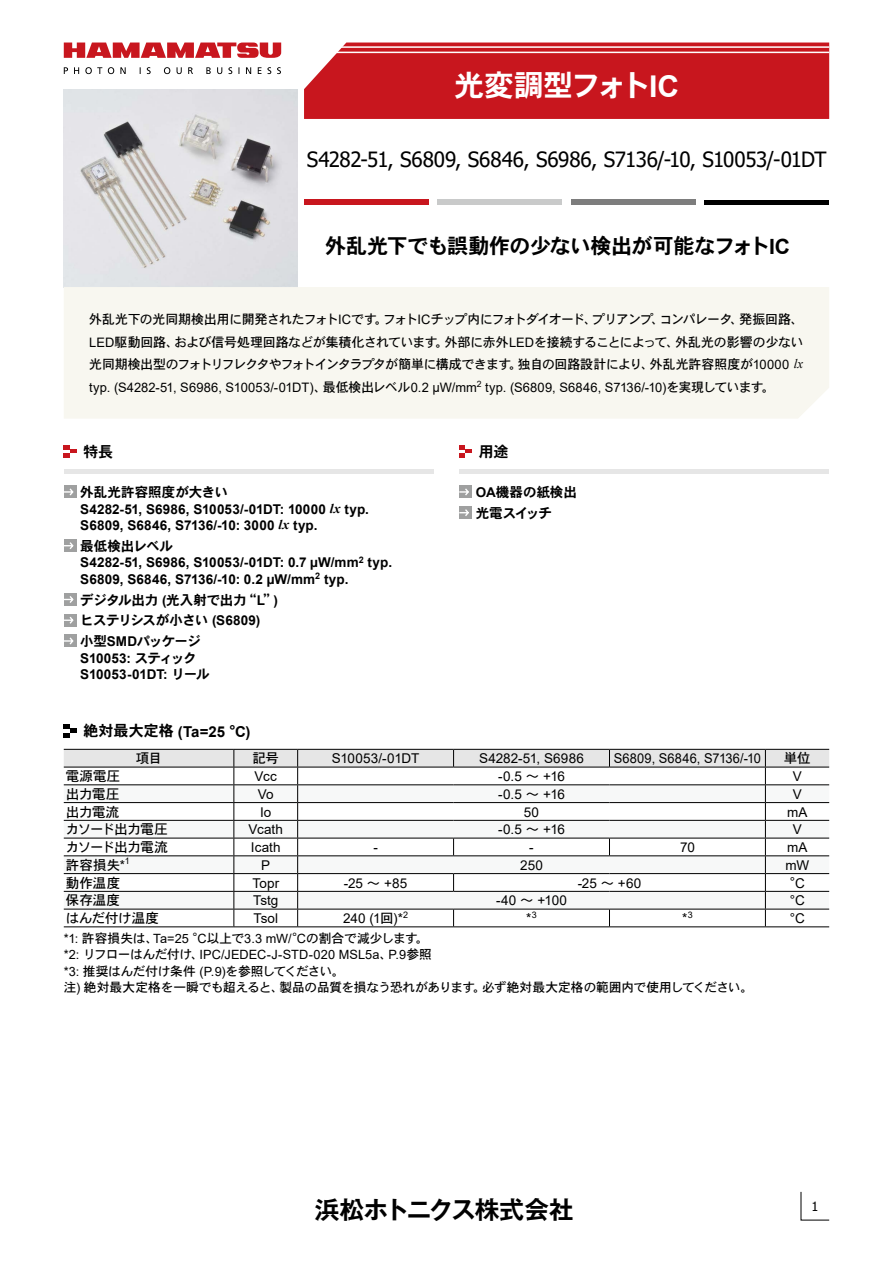
<style>
.page{position:relative;width:893px;height:1263px;background:#fff}
.page>*{position:absolute;margin:0;border:0;box-sizing:border-box;transform-origin:0 0}
.t1{font:30px "DFHS Gothic W7 WINP RKSJ H";letter-spacing:-.045em;color:#fff}
.t2{font:700 24.6px "Gothic MB101 Pro De";letter-spacing:-.025em;color:#000}
.t3{font:21px "Tahoma";letter-spacing:-.02em;color:#000}
.t4{font:21px "DFHS Gothic W7 WINP RKSJ H";letter-spacing:-.02em;color:#000}
.t5{font:700 15px "Arial";color:#000}
.t6{font:15px "DFHS Gothic W7 WINP RKSJ H";color:#000}
.t7{font:700 13.5px/16.5px "Arial";letter-spacing:.005em;color:#000}
.t8{font:13.5px "Arial";letter-spacing:.005em;color:#000}
.t9{font:13.5px/20.7px "DFHS Gothic W7 WINP RKSJ H";letter-spacing:-.04em;color:#000}
.t10{font:13.5px "DFHS Gothic W5 WINP RKSJ H";letter-spacing:-.025em;color:#000}
.t11{font:13.5px "Arial";letter-spacing:.005em;color:#000;scale:.95 1}
.t12{font:13.5px/20.7px "DFHS Gothic W7 WINP RKSJ H";letter-spacing:-.02em;color:#000}
.t13{font:13.5px "DFHS Gothic W5 WINP RKSJ H";letter-spacing:-.06em;color:#000}
.t14{font:13.5px "Arial";letter-spacing:-.015em;color:#000}
.t15{font:13.5px "DFHS Gothic W7 WINP RKSJ H";letter-spacing:.005em;color:#000}
.t16{font:13.05px/22.5px "DFHS Gothic W5 WINP RKSJ H";letter-spacing:-.05em;color:#000;text-align:justify}
.t17{font:13.05px "Arial";letter-spacing:.01em;color:#000}
.t18{font:12.75px/16.5px "DFHS Gothic W5 WINP RKSJ H";letter-spacing:-.02em;color:#000}
.t19{font:12.75px "Arial";letter-spacing:.01em;color:#000}
.t20{font:12.75px "Tahoma";color:#000}
.s1{font-family:"Arial";font-weight:700}
.s2{font-family:"Arial"}
.s3{font-family:"Times New Roman";font-style:italic}
.s4{font-family:"DFHS Gothic W5 WINP RKSJ H"}
.s5{font-family:"DFHS Gothic W7 WINP RKSJ H";font-weight:400}
</style>
<div class="page">
<svg style="left:64px;top:43px;width:217px;height:15px"></svg>
<svg style="left:64px;top:67px;width:217px;height:7px"></svg>
<img style="left:64px;top:89px;width:234px;height:198px">
<div style="left:304px;top:43px;width:525px;height:76px;background:#c8161e"></div>
<hr style="left:304px;top:46px;width:525px;height:2px;background:#fff">
<hr style="left:304px;top:52px;width:525px;height:1px;background:#fff">
<div style="left:304px;top:200px;width:125px;height:5px;background:#c8161e"></div>
<div style="left:438px;top:200px;width:124px;height:5px;background:#c9caca"></div>
<div style="left:571px;top:200px;width:125px;height:5px;background:#7d7d7d"></div>
<div style="left:705px;top:200px;width:124px;height:5px;background:#000"></div>
<svg style="left:800px;top:1191px;width:30px;height:30px"></svg>
<svg style="left:64px;top:724px;width:13px;height:13px"></svg>
<svg style="left:64px;top:749px;width:765px;height:177px"></svg>
<hr style="left:64px;top:926px;width:170px;height:1px;background:#000">
<hr style="left:234px;top:926px;width:64px;height:1px;background:#000">
<hr style="left:298px;top:926px;width:156px;height:1px;background:#000">
<hr style="left:454px;top:926px;width:155px;height:1px;background:#000">
<hr style="left:609px;top:926px;width:156px;height:1px;background:#000">
<hr style="left:765px;top:926px;width:64px;height:1px;background:#000">
<div style="left:64px;top:287px;width:765px;height:131px;background:#f8f7f0"></div>
<svg style="left:64px;top:445px;width:13px;height:13px"></svg>
<div style="left:64px;top:469px;width:370px;height:5px;background:#e6e6e6"></div>
<div style="left:64px;top:486px;width:13px;height:12px;background:#9fa0a0"></div>
<svg style="left:64px;top:488px;width:10px;height:8px"></svg>
<div style="left:64px;top:539px;width:13px;height:13px;background:#9fa0a0"></div>
<svg style="left:64px;top:542px;width:10px;height:7px"></svg>
<div style="left:64px;top:593px;width:13px;height:13px;background:#9fa0a0"></div>
<svg style="left:64px;top:596px;width:10px;height:7px"></svg>
<div style="left:64px;top:614px;width:13px;height:13px;background:#9fa0a0"></div>
<svg style="left:64px;top:617px;width:10px;height:7px"></svg>
<div style="left:64px;top:635px;width:13px;height:12px;background:#9fa0a0"></div>
<svg style="left:64px;top:637px;width:10px;height:8px"></svg>
<svg style="left:459px;top:445px;width:13px;height:13px"></svg>
<div style="left:459px;top:469px;width:370px;height:5px;background:#e6e6e6"></div>
<div style="left:459px;top:486px;width:13px;height:12px;background:#9fa0a0"></div>
<svg style="left:459px;top:488px;width:10px;height:8px"></svg>
<div style="left:459px;top:506px;width:13px;height:13px;background:#9fa0a0"></div>
<svg style="left:459px;top:509px;width:10px;height:7px"></svg>
<h1 class="t1" style="left:454px;top:70px;width:226px">光変調型フォト<span class="s1">IC</span></h1>
<h3 class="t3" style="left:307px;top:145px;width:521px">S4282-51, S6809, S6846, S6986, S7136/-10, S10053/-01DT</h3>
<h3 class="t4" style="left:325px;top:235px;width:466px">外乱光下でも誤動作の少ない検出が可能なフォト<span class="s1">IC</span></h3>
<p class="t16" style="left:89px;top:308px;width:716px">外乱光下の光同期検出用に開発されたフォト<span class="s2">IC</span>です。フォト<span class="s2">IC</span>チップ内にフォトダイオード、プリアンプ、コンパレータ、発振回路、<span class="s2">LED</span>駆動回路、および信号処理回路などが集積化されています。外部に赤外<span class="s2">LED</span>を接続することによって、外乱光の影響の少ない光同期検出型のフォトリフレクタやフォトインタラプタが簡単に構成できます。独自の回路設計により、外乱光許容照度が<span class="s2">10000</span> <span class="s3">lx</span></p>
<p class="t17" style="left:89px;top:378px;width:687px">typ. (S4282-51, S6986, S10053/-01DT)<span class="s4">、最低検出レベル</span>0.2 µW/mm<sup>2</sup> typ. (S6809, S6846, S7136/-10)<span class="s4">を実現しています。</span></p>
<p class="t6" style="left:83px;top:444px;width:31px">特長</p>
<p class="t15" style="left:80px;top:485px;width:149px">外乱光許容照度が大きい</p>
<p class="t7" style="left:80px;top:501px;width:290px">S4282-51, S6986, S10053/-01DT: 10000 <span class="s3">lx</span> typ.<br>S6809, S6846, S7136/-10: 3000 <span class="s3">lx</span> typ.</p>
<p class="t12" style="left:80px;top:536px;width:94px">最低検出レベル</p>
<p class="t7" style="left:80px;top:554px;width:313px">S4282-51, S6986, S10053/-01DT: 0.7 µW/mm<sup>2</sup> typ.<br>S6809, S6846, S7136/-10: 0.2 µW/mm<sup>2</sup> typ.</p>
<p class="t9" style="left:80px;top:590px;width:199px">デジタル出力 <span class="s1">(</span>光入射で出力“<span class="s1">L</span>”<span class="s1">)</span>ヒステリシスが小さい <span class="s1">(S6809)<br></span>小型<span class="s1">SMD</span>パッケージ</p>
<p class="t7" style="left:80px;top:650px;width:131px">S10053: <span class="s5">スティック<br></span>S10053-01DT: <span class="s5">リール</span></p>
<p class="t6" style="left:479px;top:444px;width:31px">用途</p>
<p class="t12" style="left:476px;top:482px;width:103px"><span class="s1">OA</span>機器の紙検出光電スイッチ</p>
<p class="t5" style="left:83px;top:721px;width:169px"><span class="s5">絶対最大定格</span> (Ta=25 °C)</p>
<p class="t10" style="left:136px;top:751px;width:28px">項目</p>
<p class="t10" style="left:252px;top:751px;width:28px">記号</p>
<p class="t14" style="left:332px;top:749px;width:89px">S10053/-01DT</p>
<p class="t8" style="left:479px;top:749px;width:106px">S4282-51, S6986</p>
<p class="t11" style="left:614px;top:749px;width:157px">S6809, S6846, S7136/-10</p>
<p class="t10" style="left:784px;top:751px;width:28px">単位</p>
<p class="t10" style="left:66px;top:769px;width:56px">電源電圧</p>
<p class="t8" style="left:255px;top:767px;width:24px">Vcc</p>
<p class="t8" style="left:498px;top:767px;width:68px">-0.5 <span class="s4">～</span> +16</p>
<p class="t8" style="left:793px;top:767px;width:11px">V</p>
<p class="t10" style="left:66px;top:787px;width:55px">出力電圧</p>
<p class="t8" style="left:258px;top:785px;width:18px">Vo</p>
<p class="t8" style="left:498px;top:785px;width:68px">-0.5 <span class="s4">～</span> +16</p>
<p class="t8" style="left:793px;top:785px;width:11px">V</p>
<p class="t10" style="left:66px;top:805px;width:55px">出力電流</p>
<p class="t8" style="left:260px;top:802px;width:13px">Io</p>
<p class="t8" style="left:524px;top:802px;width:17px">50</p>
<p class="t8" style="left:787px;top:802px;width:22px">mA</p>
<p class="t13" style="left:66px;top:822px;width:104px">カソード出力電圧</p>
<p class="t8" style="left:249px;top:820px;width:36px">Vcath</p>
<p class="t8" style="left:498px;top:820px;width:68px">-0.5 <span class="s4">～</span> +16</p>
<p class="t8" style="left:793px;top:820px;width:11px">V</p>
<p class="t13" style="left:66px;top:840px;width:103px">カソード出力電流</p>
<p class="t8" style="left:251px;top:838px;width:31px">Icath</p>
<p class="t8" style="left:373px;top:838px;width:6px">-</p>
<p class="t8" style="left:529px;top:838px;width:6px">-</p>
<p class="t8" style="left:680px;top:838px;width:16px">70</p>
<p class="t8" style="left:787px;top:838px;width:22px">mA</p>
<p class="t10" style="left:66px;top:858px;width:65px">許容損失<span class="s2">*</span><sup>1</sup></p>
<p class="t8" style="left:261px;top:856px;width:11px">P</p>
<p class="t8" style="left:520px;top:856px;width:24px">250</p>
<p class="t8" style="left:785px;top:856px;width:25px">mW</p>
<p class="t10" style="left:66px;top:876px;width:56px">動作温度</p>
<p class="t8" style="left:252px;top:873px;width:28px">Topr</p>
<p class="t8" style="left:344px;top:873px;width:65px">-25 <span class="s4">～</span> +85</p>
<p class="t8" style="left:578px;top:873px;width:65px">-25 <span class="s4">～</span> +60</p>
<p class="t8" style="left:790px;top:873px;width:16px">°C</p>
<p class="t10" style="left:66px;top:893px;width:56px">保存温度</p>
<p class="t8" style="left:253px;top:891px;width:27px">Tstg</p>
<p class="t8" style="left:496px;top:891px;width:73px">-40 <span class="s4">～</span> +100</p>
<p class="t8" style="left:790px;top:891px;width:16px">°C</p>
<p class="t10" style="left:66px;top:911px;width:94px">はんだ付け温度</p>
<p class="t8" style="left:253px;top:909px;width:26px">Tsol</p>
<p class="t8" style="left:343px;top:909px;width:66px">240 (1<span class="s4">回</span>)*<sup>2</sup></p>
<p class="t8" style="left:526px;top:909px;width:12px">*<sup>3</sup></p>
<p class="t8" style="left:682px;top:909px;width:12px">*<sup>3</sup></p>
<p class="t8" style="left:790px;top:909px;width:16px">°C</p>
<p class="t18" style="left:64px;top:930px;width:366px"><span class="s2">*1:</span> 許容損失は、<span class="s2">Ta=25 °C</span>以上で<span class="s2">3.3 mW/°C</span>の割合で減少します。</p>
<p class="t19" style="left:64px;top:946px;width:370px">*2: <span class="s4">リフローはんだ付け、</span>IPC/JEDEC-J-STD-020 MSL5a<span class="s4">、</span>P.9<span class="s4">参照</span></p>
<p class="t18" style="left:64px;top:963px;width:691px"><span class="s2">*3:</span> 推奨はんだ付け条件 <span class="s2">(P.9)</span>を参照してください。<br>注<span class="s2">)</span> 絶対最大定格を一瞬でも超えると、製品の品質を損なう恐れがあります。必ず絶対最大定格の範囲内で使用してください。</p>
<h2 class="t2" style="left:315px;top:1189px;width:260px">浜松ホトニクス株式会社</h2>
<p class="t20" style="left:811px;top:1197px;width:8px">1</p>
</div>
